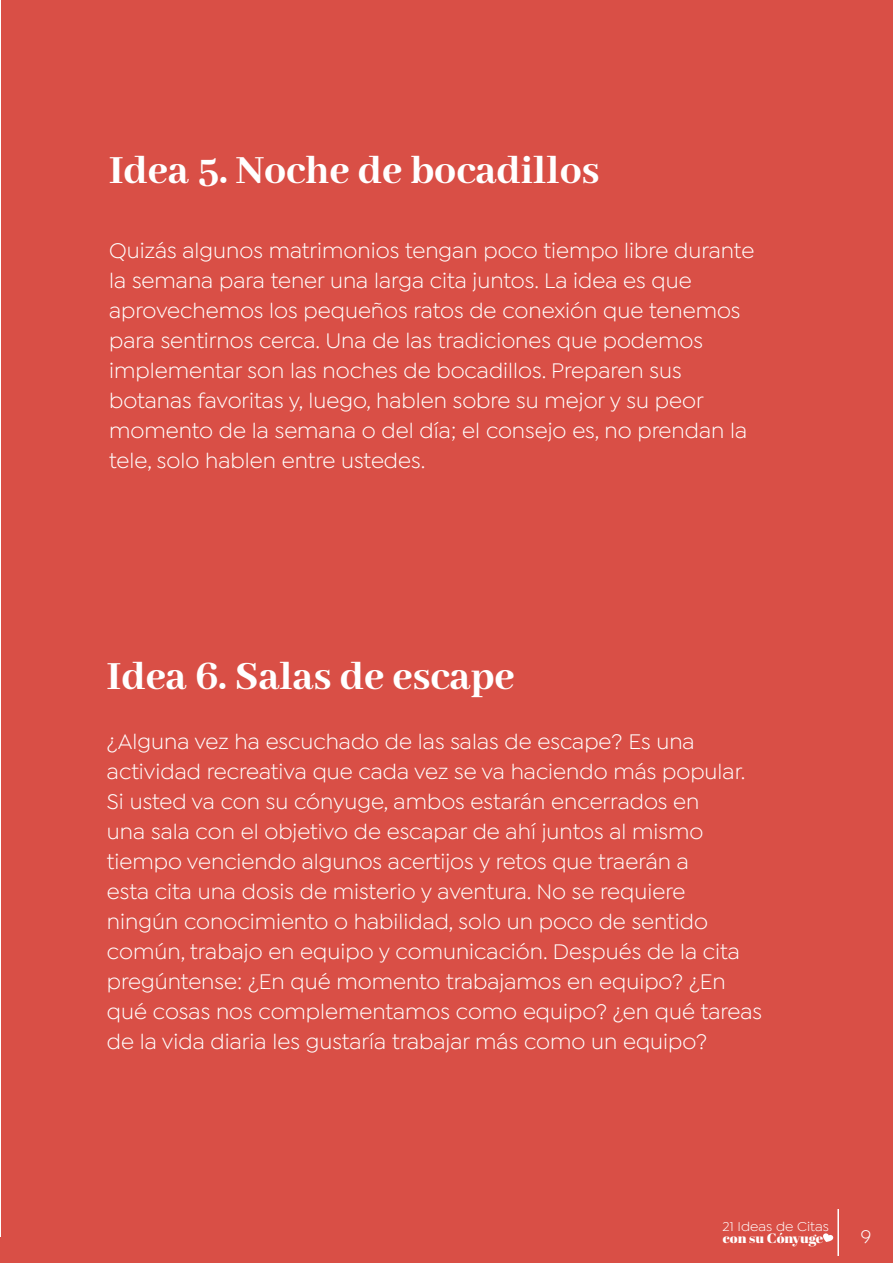
<style>
.page{position:relative;width:893px;height:1263px;background:#fff}
.page>*{position:absolute;margin:0;border:0;box-sizing:border-box;transform-origin:0 0}
.t1{font:800 43.5px "Abhaya Libre";color:#fff}
.t2{font:22.5px/30px "Isidora Sans";color:#fff}
.t3{font:19.5px "Isidora Sans";color:#fff}
.t4{font:13.65px "Isidora Sans";color:#fff;scale:1.06 1}
.t5{font:13.65px "Abril Fatface";color:#fff;scale:1.06 1}
</style>
<div class="page">
<div style="left:1px;top:0;width:892px;height:1263px;background:#d94f46"></div>
<hr style="left:837px;top:1209px;width:2px;height:47px;background:#fff">
<svg style="left:823px;top:1233px;width:11px;height:9px"></svg>
<div style="left:0;top:1238px;width:52px;height:25px;background:#d94f46"></div>
<h1 class="t1" style="left:109px;top:146px;width:492px">Idea 5. Noche de bocadillos</h1>
<p class="t2" style="left:109px;top:235px;width:647px">Quizás algunos matrimonios tengan poco tiempo libre durante la semana para tener una larga cita juntos. La idea es que aprovechemos los pequeños ratos de conexión que tenemos para sentirnos cerca. Una de las tradiciones que podemos implementar son las noches de bocadillos. Preparen sus botanas favoritas y, luego, hablen sobre su mejor y su peor momento de la semana o del día; el consejo es, no prendan la tele, solo hablen entre ustedes.</p>
<h1 class="t1" style="left:107px;top:652px;width:409px">Idea 6. Salas de escape</h1>
<p class="t2" style="left:107px;top:726px;width:657px">¿Alguna vez ha escuchado de las salas de escape? Es una actividad recreativa que cada vez se va haciendo más popular.<br>Si usted va con su cónyuge, ambos estarán encerrados en<br>una sala con el objetivo de escapar de ahí juntos al mismo tiempo venciendo algunos acertijos y retos que traerán a<br>esta cita una dosis de misterio y aventura. No se requiere ningún conocimiento o habilidad, solo un poco de sentido común, trabajo en equipo y comunicación. Después de la cita pregúntense: ¿En qué momento trabajamos en equipo? ¿En qué cosas nos complementamos como equipo? ¿en qué tareas de la vida diaria les gustaría trabajar más como un equipo?</p>
<p class="t4" style="left:723px;top:1219px;width:102px">21 Ideas de Citas</p>
<p class="t5" style="left:723px;top:1229px;width:96px">con su Cónyuge</p>
<p class="t3" style="left:861px;top:1225px;width:12px">9</p>
</div>
